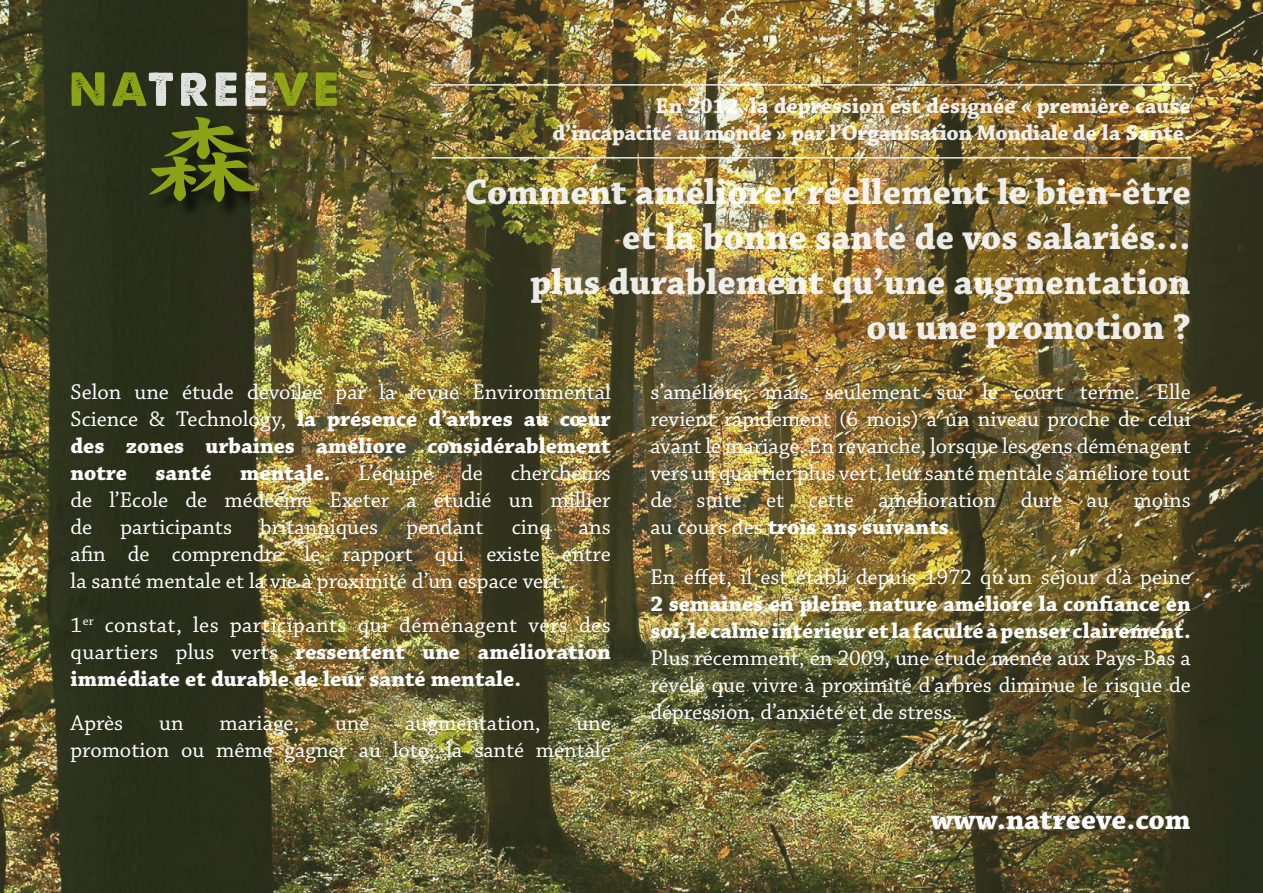
<style>
.page{position:relative;width:1263px;height:893px;background:#fff}
.page>*{position:absolute;margin:0;border:0;box-sizing:border-box;transform-origin:0 0}
.t1{font:700 37.5px/45px "Chaparral Pro";color:#fff;text-align:right}
.t2{font:700 30px "Chaparral Pro";color:#fff}
.t3{font:22.5px/27px "Chaparral Pro";color:#fff;text-align:justify}
.t4{font:700 22.5px/27px "Chaparral Pro";color:#fff;text-align:justify}
.s1{font-weight:400}
.s2{font-weight:700}
</style>
<div class="page">
<img style="left:0;top:0;width:1263px;height:893px">
<svg style="left:274px;top:72px;width:63px;height:34px;background:#757c1c"></svg>
<svg style="left:71px;top:72px;width:196px;height:34px;background:#7d845b"></svg>
<hr style="left:432px;top:84px;width:759px;height:2px;background:#fff">
<hr style="left:432px;top:157px;width:759px;height:2px;background:#fff">
<div style="left:153px;top:120px;width:124px;height:100px;background:#000;opacity:.75"></div>
<svg style="left:149px;top:117px;width:112px;height:86px;background:#4c5517"></svg>
<p class="t4" style="left:553px;top:93px;width:640px;text-align:right">En 2012, la dépression est désignée « première cause d’incapacité au monde » par l’Organisation Mondiale de la Santé.</p>
<h1 class="t1" style="left:465px;top:171px;width:727px">Comment améliorer réellement le bien-être et la bonne santé de vos salariés…<br>plus durablement qu’une augmentation<br>ou une promotion ?</h1>
<p class="t4" style="left:70px;top:380px;width:542px"><span class="s1">Selon une étude dévoilée par la revue Environmental Science &amp; Technology,</span> la présence d’arbres au cœur des zones urbaines améliore considérablement notre</p>
<p class="t3" style="left:70px;top:461px;width:542px;text-indent:170px"><span class="s2">mentale.</span> L’équipe de chercheurs de l’Ecole de médecine Exeter a étudié un millier de</p>
<p class="t4" style="left:156px;top:461px;width:58px">santé</p>
<p class="t3" style="left:120px;top:515px;width:113px">participants</p>
<p class="t3" style="left:260px;top:515px;width:119px">britanniques</p>
<p class="t3" style="left:406px;top:515px;width:79px">pendant</p>
<p class="t3" style="left:512px;top:515px;width:41px">cinq</p>
<p class="t3" style="left:70px;top:515px;width:542px;text-indent:508px">ans afin de comprendre le rapport qui existe entre la santé mentale et la vie à proximité d’un espace vert.</p>
<p class="t3" style="left:70px;top:613px;width:542px">1<sup>er</sup> constat, les participants qui déménagent vers des quartiers plus verts <span class="s2">ressentent une amélioration immédiate et durable de leur santé mentale.</span></p>
<p class="t3" style="left:70px;top:711px;width:54px">Après</p>
<p class="t3" style="left:159px;top:711px;width:26px">un</p>
<p class="t3" style="left:219px;top:711px;width:81px">mariage,</p>
<p class="t3" style="left:335px;top:711px;width:36px">une</p>
<p class="t3" style="left:405px;top:711px;width:137px">augmentation,</p>
<p class="t3" style="left:70px;top:711px;width:542px;text-align:right">une<br>promotion ou même gagner au loto, la santé mentale</p>
<p class="t3" style="left:650px;top:380px;width:542px">s’améliore, mais seulement sur le court terme. Elle revient rapidement (6 mois) à un niveau proche de celui avant le mariage. En revanche, lorsque les gens déménagent vers un quartier plus vert, leur santé mentale s’améliore tout de suite et cette amélioration dure au moins au cours des <span class="s2">trois ans suivants</span>.</p>
<p class="t3" style="left:650px;top:564px;width:542px">En effet, il est établi depuis 1972 qu’un séjour d’à peine</p>
<p class="t4" style="left:650px;top:591px;width:542px">2 semaines en pleine nature améliore la confiance en soi, le calme intérieur et la faculté à penser clairement.</p>
<p class="t3" style="left:650px;top:645px;width:542px">Plus récemment, en 2009, une étude menée aux Pays-Bas a révélé que vivre à proximité d’arbres diminue le risque de dépression, d’anxiété et de stress.</p>
<h2 class="t2" style="left:931px;top:802px;width:261px">www.natreeve.com</h2>
</div>
